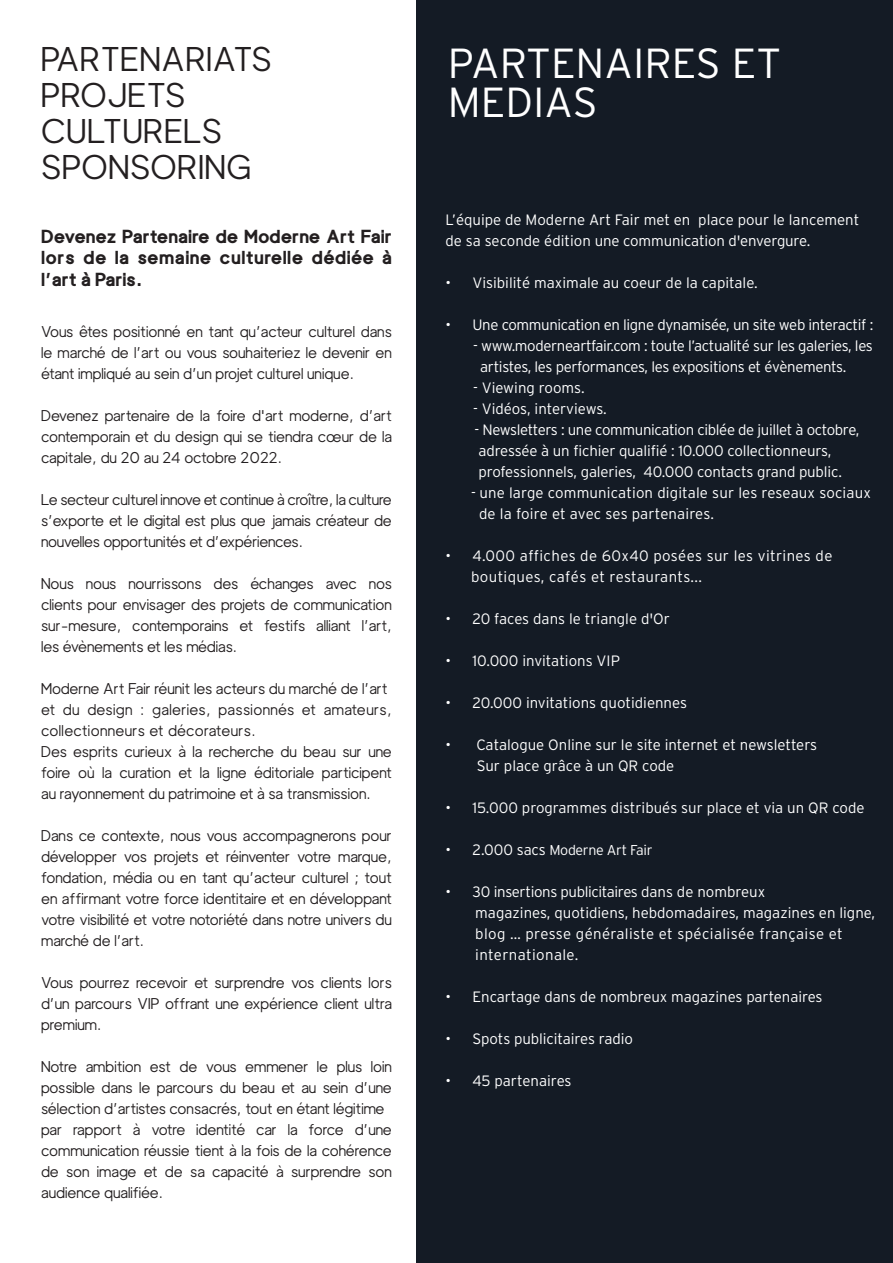
<style>
.page{position:relative;width:893px;height:1263px;background:#fff}
.page>*{position:absolute;margin:0;border:0;box-sizing:border-box;transform-origin:0 0}
.t1{font:300 42px/39px "Interstate";color:#fff}
.t2{font:300 33px/36px "Luxora Grotesk";letter-spacing:.025em;color:#231f20}
.t3{font:700 18px/21.6px "Luxora Grotesk";letter-spacing:.015em;color:#231f20;text-align:justify}
.t4{font:300 15px/21px "Luxora Grotesk";color:#231f20;text-align:justify}
.t5{font:300 15px/21px "Interstate";letter-spacing:-.005em;color:#fff}
.t6{font:300 15px/21px "Interstate";letter-spacing:-.025em;color:#fff}
.t7{font:300 15px/21px "Interstate";letter-spacing:.025em;color:#fff}
.t8{font:300 14.25px "Interstate";letter-spacing:-.025em;color:#fff}
.s1{font-size:15px}
</style>
<div class="page">
<div style="left:417px;top:0;width:476px;height:1263px;background:#141b25"></div>
<h2 class="t2" style="left:41px;top:40px;width:232px">PARTENARIATS<br>PROJETS<br>CULTURELS<br>SPONSORING</h2>
<p class="t3" style="left:41px;top:225px;width:352px">Devenez Partenaire de Moderne Art Fair lors de la semaine culturelle dédiée à l’art à Paris.</p>
<p class="t4" style="left:41px;top:321px;width:352px">Vous êtes positionné en tant qu’acteur culturel dans le marché de l’art ou vous souhaiteriez le devenir en étant impliqué au sein d’un projet culturel unique.</p>
<p class="t4" style="left:41px;top:405px;width:352px">Devenez partenaire de la foire d'art moderne, d’art contemporain et du design qui se tiendra cœur de la capitale, du 20 au 24 octobre 2022.</p>
<p class="t4" style="left:41px;top:489px;width:352px">Le secteur culturel innove et continue à croître, la culture s’exporte et le digital est plus que jamais créateur de nouvelles opportunités et d’expériences.</p>
<p class="t4" style="left:41px;top:573px;width:352px">Nous nous nourrissons des échanges avec nos clients pour envisager des projets de communication sur-mesure, contemporains et festifs alliant l’art, les évènements et les médias.</p>
<p class="t4" style="left:41px;top:678px;width:352px;text-align:left">Moderne Art Fair réunit les acteurs du marché de l’art et du design : galeries, passionnés et amateurs, collectionneurs et décorateurs.<br>Des esprits curieux à la recherche du beau sur une foire où la curation et la ligne éditoriale participent au rayonnement du patrimoine et à sa transmission.</p>
<p class="t4" style="left:41px;top:825px;width:352px">Dans ce contexte, nous vous accompagnerons pour développer vos projets et réinventer votre marque, fondation, média ou en tant qu’acteur culturel ; tout en affirmant votre force identitaire et en développant votre visibilité et votre notoriété dans notre univers du marché de l’art.</p>
<p class="t4" style="left:41px;top:972px;width:352px">Vous pourrez recevoir et surprendre vos clients lors d’un parcours VIP offrant une expérience client ultra premium.</p>
<p class="t4" style="left:41px;top:1056px;width:352px;text-align:left">Notre ambition est de vous emmener le plus loin possible dans le parcours du beau et au sein d’une sélection d’artistes consacrés, tout en étant légitime par rapport à votre identité car la force d’une communication réussie tient à la fois de la cohérence de son image et de sa capacité à surprendre son audience qualifiée.</p>
<h1 class="t1" style="left:448px;top:44px;width:335px">PARTENAIRES ET<br>MEDIAS</h1>
<p class="t5" style="left:445px;top:209px;width:415px">L’équipe de Moderne Art Fair met en place pour le lancement de sa seconde édition une communication d'envergure.</p>
<p class="t5" style="left:445px;top:272px;width:314px">• Visibilité maximale au coeur de la capitale.</p>
<p class="t6" style="left:445px;top:314px;width:429px">• Une communication en ligne dynamisée, un site web interactif :</p>
<p class="t6" style="left:480px;top:335px;width:394px;text-indent:-7px">- www.moderneartfair.com : toute l’actualité sur les galeries, les artistes, les performances, les expositions et évènements.</p>
<p class="t5" style="left:473px;top:377px;width:113px">- Viewing rooms.</p>
<p class="t5" style="left:473px;top:398px;width:135px">- Vidéos, interviews.</p>
<p class="t5" style="left:475px;top:419px;width:386px">- Newsletters : une communication ciblée de juillet à octobre, adressée à un fichier qualifié : 10.000 collectionneurs, professionnels, galeries, 40.000 contacts grand public.</p>
<p class="t5" style="left:479px;top:482px;width:393px;text-indent:-8px">- une large communication digitale sur les reseaux sociaux de la foire et avec ses partenaires.</p>
<p class="t7" style="left:471px;top:545px;width:363px;text-indent:-26px">• 4.000 affiches de 60x40 posées sur les vitrines de boutiques, cafés et restaurants...</p>
<p class="t5" style="left:445px;top:608px;width:226px">• 20 faces dans le triangle d'Or</p>
<p class="t5" style="left:445px;top:650px;width:176px">• 10.000 invitations VIP</p>
<p class="t5" style="left:445px;top:692px;width:243px">• 20.000 invitations quotidiennes</p>
<p class="t5" style="left:477px;top:734px;width:342px;text-indent:-31px">• Catalogue Online sur le site internet et newsletters<br>Sur place grâce à un QR code</p>
<p class="t5" style="left:445px;top:797px;width:421px">• 15.000 programmes distribués sur place et via un QR code</p>
<p class="t8" style="left:445px;top:842px;width:209px"><span class="s1">• 2.000 sacs</span> Moderne Art Fair</p>
<p class="t5" style="left:475px;top:881px;width:401px;text-indent:-30px">• 30 insertions publicitaires dans de nombreux<br>magazines, quotidiens, hebdomadaires, magazines en ligne, blog … presse généraliste et spécialisée française et internationale.</p>
<p class="t5" style="left:445px;top:986px;width:379px">• Encartage dans de nombreux magazines partenaires</p>
<p class="t5" style="left:445px;top:1028px;width:189px">• Spots publicitaires radio</p>
<p class="t5" style="left:445px;top:1070px;width:128px">• 45 partenaires</p>
</div>
